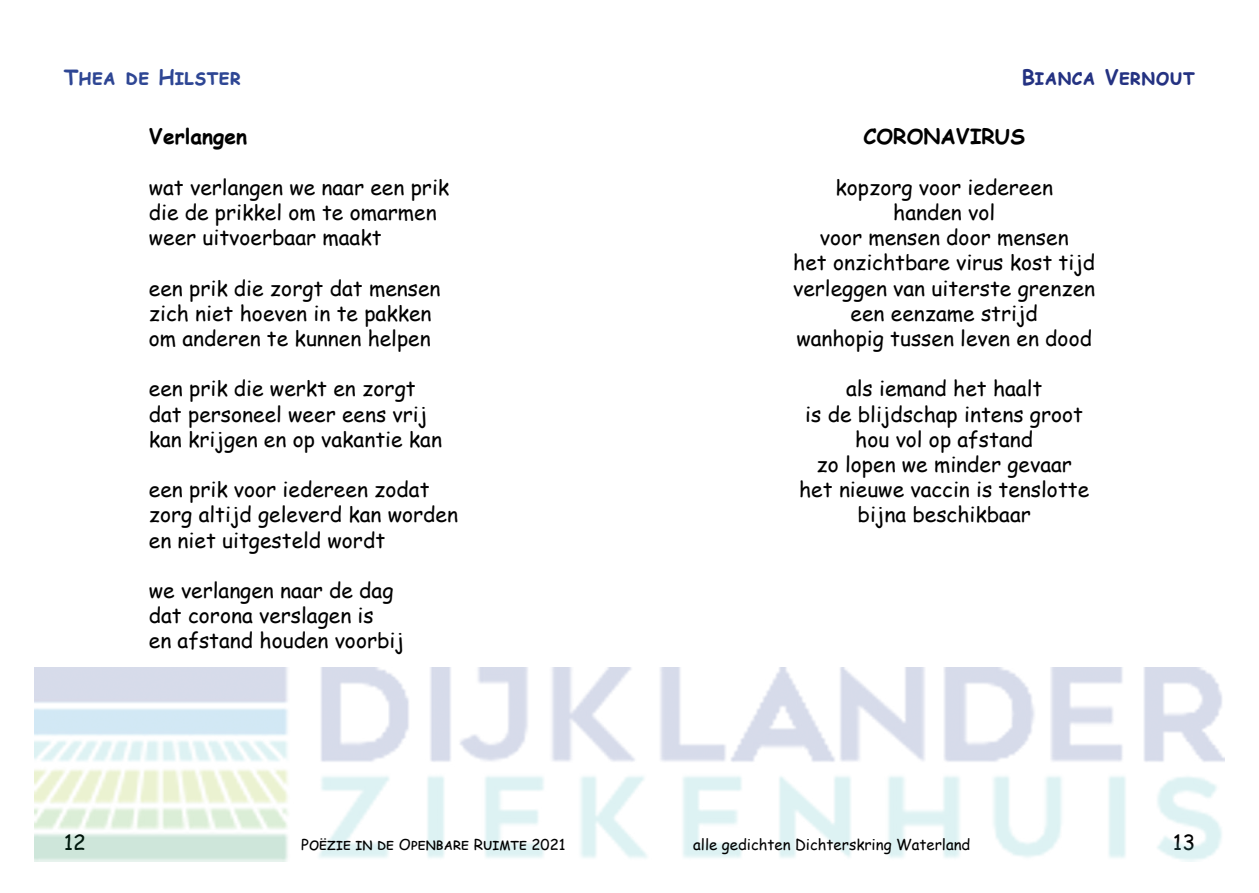
<style>
.page{position:relative;width:1259px;height:893px;background:#fff}
.page>*{position:absolute;margin:0;border:0;box-sizing:border-box;transform-origin:0 0}
.t1{font:21px/25.2px "Comic Sans MS";color:#000}
.t2{font:700 21px "Comic Sans MS";color:#000}
.t3{font:700 21px "Comic Sans MS";color:#2e4694}
.t4{font:700 21px "Comic Sans MS";color:#243282}
.t5{font:15px "Comic Sans MS";color:#000}
</style>
<div class="page">
<img style="left:34px;top:668px;width:1191px;height:193px">
<p class="t3" style="left:64px;top:62px;width:179px">Thea de Hilster</p>
<p class="t4" style="left:1021px;top:62px;width:175px">Bianca Vernout</p>
<p class="t2" style="left:149px;top:121px;width:100px">Verlangen</p>
<p class="t1" style="left:149px;top:174px;width:302px">wat verlangen we naar een prik die de prikkel om te omarmen weer uitvoerbaar maakt</p>
<p class="t1" style="left:149px;top:275px;width:293px">een prik die zorgt dat mensen zich niet hoeven in te pakken om anderen te kunnen helpen</p>
<p class="t1" style="left:149px;top:375px;width:295px">een prik die werkt en zorgt dat personeel weer eens vrij kan krijgen en op vakantie kan</p>
<p class="t1" style="left:149px;top:476px;width:311px">een prik voor iedereen zodat zorg altijd geleverd kan worden en niet uitgesteld wordt</p>
<p class="t1" style="left:149px;top:577px;width:257px">we verlangen naar de dag dat corona verslagen is<br>en afstand houden voorbij</p>
<p class="t2" style="left:863px;top:121px;width:163px">CORONAVIRUS</p>
<p class="t1" style="left:793px;top:174px;width:304px;text-align:center">kopzorg voor iedereen<br>handen vol<br>voor mensen door mensen<br>het onzichtbare virus kost tijd verleggen van uiterste grenzen een eenzame strijd<br>wanhopig tussen leven en dood</p>
<p class="t1" style="left:799px;top:375px;width:292px;text-align:center">als iemand het haalt<br>is de blijdschap intens groot hou vol op afstand<br>zo lopen we minder gevaar het nieuwe vaccin is tenslotte bijna beschikbaar</p>
<p class="t1" style="left:64px;top:829px;width:24px">12</p>
<p class="t5" style="left:301px;top:834px;width:266px">Poëzie in de Openbare Ruimte 2021</p>
<p class="t5" style="left:693px;top:834px;width:278px">alle gedichten Dichterskring Waterland</p>
<p class="t1" style="left:1173px;top:829px;width:24px">13</p>
</div>
